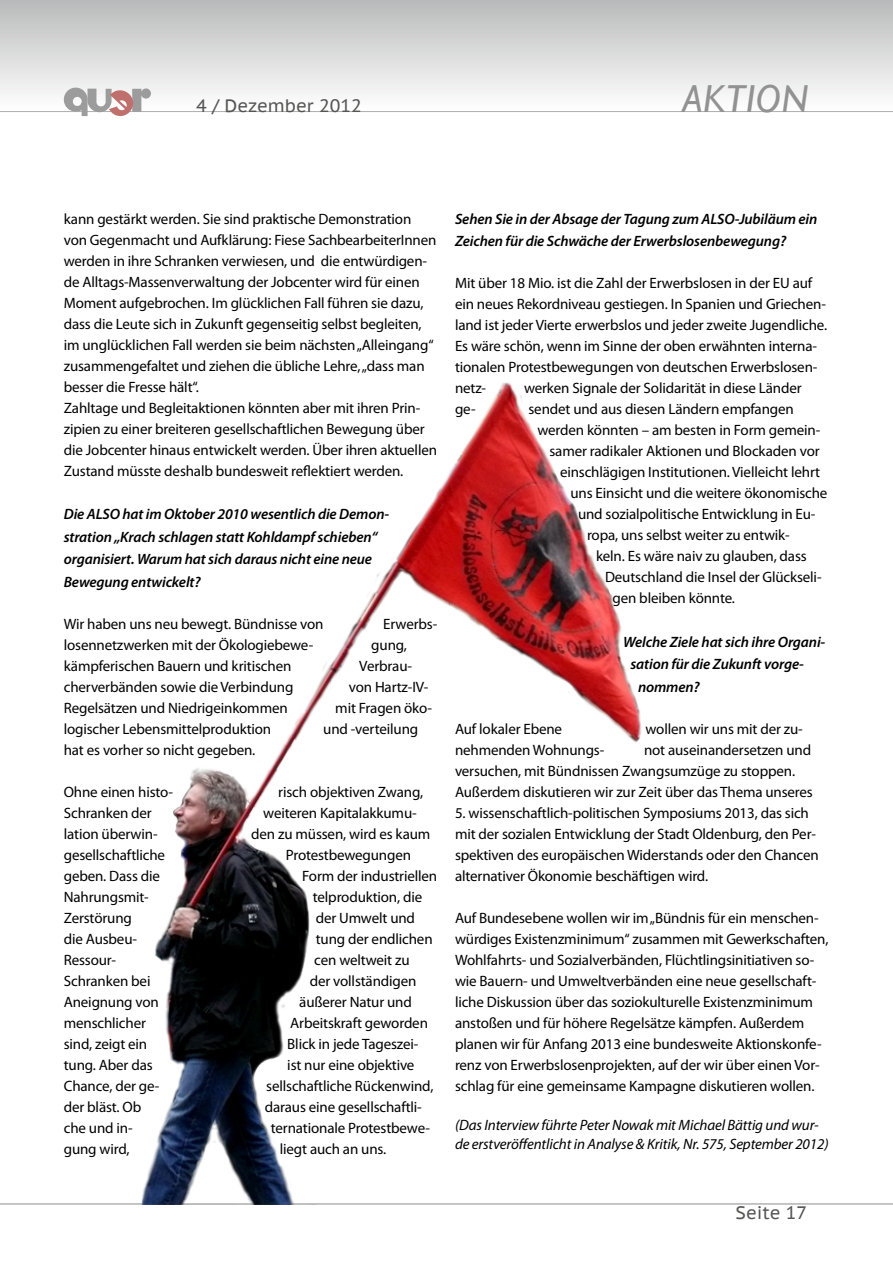
<style>
.page{position:relative;width:893px;height:1263px;background:#fff}
.page>*{position:absolute;margin:0;border:0;box-sizing:border-box;transform-origin:0 0}
.t1{font:italic 39px "Gill Sans";letter-spacing:.01em;color:#919291}
.t2{font:18px "PT Sans Caption";color:#565655}
.t3{font:15px/21px "Myriad Pro";letter-spacing:-.01em;color:#000}
.t4{font:italic 600 15px/22.5px "Myriad Pro";letter-spacing:-.01em;color:#000}
.t5{font:italic 15px/19.5px "Myriad Pro";letter-spacing:-.01em;color:#000}
</style>
<div class="page">
<hr style="left:0;top:111px;width:893px;height:1px;background:#b1b2b3">
<hr style="left:0;top:1203px;width:893px;height:2px;background:#b1b2b3">
<div style="left:0;top:0;width:893px;height:111px;background:linear-gradient(to bottom,#b9baba,#fff)"></div>
<svg style="left:64px;top:88px;width:87px;height:28px"></svg>
<img style="left:134px;top:382px;width:511px;height:822px">
<p class="t2" style="left:196px;top:94px;width:167px">4 / Dezember 2012</p>
<h1 class="t1" style="left:682px;top:76px;width:127px">AKTION</h1>
<p class="t3" style="left:64px;top:208px;width:375px">kann gestärkt werden. Sie sind praktische Demonstration von Gegenmacht und Aufklärung: Fiese SachbearbeiterInnen werden in ihre Schranken verwiesen, und die entwürdigen&shy;de Alltags-Massenverwaltung der Jobcenter wird für einen Moment aufgebrochen. Im glücklichen Fall führen sie dazu, dass die Leute sich in Zukunft gegenseitig selbst begleiten, im unglücklichen Fall werden sie beim nächsten „Alleingang“ zusammengefaltet und ziehen die übliche Lehre, „dass man besser die Fresse hält“.<br>Zahltage und Begleitaktionen könnten aber mit ihren Prin&shy;zipien zu einer breiteren gesellschaftlichen Bewegung über die Jobcenter hinaus entwickelt werden. Über ihren aktuellen Zustand müsste deshalb bundesweit reflektiert werden.</p>
<p class="t4" style="left:64px;top:503px;width:327px">Die ALSO hat im Oktober 2010 wesentlich die Demon&shy;stration „Krach schlagen statt Kohldampf schieben“ organisiert. Warum hat sich daraus nicht eine neue Bewegung entwickelt?</p>
<p class="t3" style="left:64px;top:613px;width:261px">Wir haben uns neu bewegt. Bündnisse von</p>
<p class="t3" style="left:383px;top:613px;width:55px">Erwerbs-</p>
<p class="t3" style="left:64px;top:634px;width:251px">losennetzwerken mit der Ökologiebewe-</p>
<p class="t3" style="left:371px;top:634px;width:37px">gung,</p>
<p class="t3" style="left:64px;top:655px;width:229px">kämpferischen Bauern und kritischen</p>
<p class="t3" style="left:359px;top:655px;width:54px">Verbrau-</p>
<p class="t3" style="left:64px;top:676px;width:231px">cherverbänden sowie die Verbindung</p>
<p class="t3" style="left:349px;top:676px;width:81px">von Hartz-IV-</p>
<p class="t3" style="left:64px;top:697px;width:225px">Regelsätzen und Niedrigeinkommen</p>
<p class="t3" style="left:335px;top:697px;width:98px">mit Fragen öko-</p>
<p class="t3" style="left:64px;top:718px;width:209px">logischer Lebensmittelproduktion</p>
<p class="t3" style="left:323px;top:718px;width:96px">und -verteilung</p>
<p class="t3" style="left:64px;top:739px;width:193px">hat es vorher so nicht gegeben.</p>
<p class="t3" style="left:64px;top:781px;width:111px">Ohne einen histo-</p>
<p class="t3" style="left:278px;top:781px;width:146px">risch objektiven Zwang,</p>
<p class="t3" style="left:64px;top:802px;width:90px">Schranken der</p>
<p class="t3" style="left:263px;top:802px;width:155px">weiteren Kapitalakkumu-</p>
<p class="t3" style="left:64px;top:823px;width:95px">lation überwin-</p>
<p class="t3" style="left:251px;top:823px;width:181px">den zu müssen, wird es kaum</p>
<p class="t3" style="left:64px;top:844px;width:103px">gesellschaftliche</p>
<p class="t3" style="left:286px;top:844px;width:127px">Protestbewegungen</p>
<p class="t3" style="left:64px;top:865px;width:98px">geben. Dass die</p>
<p class="t3" style="left:302px;top:865px;width:136px">Form der industriellen</p>
<p class="t3" style="left:64px;top:886px;width:87px">Nahrungsmit-</p>
<p class="t3" style="left:313px;top:886px;width:111px">telproduktion, die</p>
<p class="t3" style="left:64px;top:907px;width:70px">Zerstörung</p>
<p class="t3" style="left:316px;top:907px;width:101px">der Umwelt und</p>
<p class="t3" style="left:64px;top:928px;width:75px">die Ausbeu-</p>
<p class="t3" style="left:316px;top:928px;width:118px">tung der endlichen</p>
<p class="t3" style="left:64px;top:949px;width:54px">Ressour-</p>
<p class="t3" style="left:314px;top:949px;width:97px">cen weltweit zu</p>
<p class="t3" style="left:64px;top:970px;width:88px">Schranken bei</p>
<p class="t3" style="left:310px;top:970px;width:108px">der vollständigen</p>
<p class="t3" style="left:64px;top:991px;width:97px">Aneignung von</p>
<p class="t3" style="left:299px;top:991px;width:114px">äußerer Natur und</p>
<p class="t3" style="left:64px;top:1012px;width:84px">menschlicher</p>
<p class="t3" style="left:290px;top:1012px;width:139px">Arbeitskraft geworden</p>
<p class="t3" style="left:64px;top:1033px;width:85px">sind, zeigt ein</p>
<p class="t3" style="left:287px;top:1033px;width:133px">Blick in jede Tageszei-</p>
<p class="t3" style="left:64px;top:1054px;width:90px">tung. Aber das</p>
<p class="t3" style="left:287px;top:1054px;width:129px">ist nur eine objektive</p>
<p class="t3" style="left:64px;top:1075px;width:97px">Chance, der ge-</p>
<p class="t3" style="left:266px;top:1075px;width:169px">sellschaftliche Rückenwind,</p>
<p class="t3" style="left:64px;top:1096px;width:79px">der bläst. Ob</p>
<p class="t3" style="left:265px;top:1096px;width:159px">daraus eine gesellschaftli-</p>
<p class="t3" style="left:64px;top:1117px;width:70px">che und in-</p>
<p class="t3" style="left:271px;top:1117px;width:161px">ternationale Protestbewe-</p>
<p class="t3" style="left:64px;top:1138px;width:67px">gung wird,</p>
<p class="t3" style="left:280px;top:1138px;width:108px">liegt auch an uns.</p>
<p class="t4" style="left:455px;top:207px;width:364px">Sehen Sie in der Absage der Tagung zum ALSO-Jubiläum ein<br>Zeichen für die Schwäche der Erwerbslosenbewegung?</p>
<p class="t3" style="left:455px;top:273px;width:374px">Mit über 18 Mio. ist die Zahl der Erwerbslosen in der EU auf ein neues Rekordniveau gestiegen. In Spanien und Griechen&shy;land ist jeder Vierte erwerbslos und jeder zweite Jugendliche.<br>Es wäre schön, wenn im Sinne der oben erwähnten interna&shy;tionalen Protestbewegungen von deutschen Erwerbslosen&shy;netz-</p>
<p class="t3" style="left:524px;top:378px;width:279px">werken Signale der Solidarität in diese Länder</p>
<p class="t3" style="left:455px;top:399px;width:22px">ge-</p>
<p class="t3" style="left:528px;top:399px;width:267px">sendet und aus diesen Ländern empfangen</p>
<p class="t3" style="left:537px;top:420px;width:284px">werden könnten – am besten in Form gemein-</p>
<p class="t3" style="left:549px;top:441px;width:272px">samer radikaler Aktionen und Blockaden vor</p>
<p class="t3" style="left:560px;top:462px;width:262px">einschlägigen Institutionen. Vielleicht lehrt</p>
<p class="t3" style="left:570px;top:483px;width:258px">uns Einsicht und die weitere ökonomische</p>
<p class="t3" style="left:578px;top:504px;width:239px">und sozialpolitische Entwicklung in Eu-</p>
<p class="t3" style="left:587px;top:525px;width:204px">ropa, uns selbst weiter zu entwic-</p>
<p class="t3" style="left:596px;top:546px;width:212px">keln. Es wäre naiv zu glauben, dass</p>
<p class="t3" style="left:605px;top:567px;width:218px">Deutschland die Insel der Glückseli-</p>
<p class="t3" style="left:612px;top:588px;width:124px">gen bleiben könnte.</p>
<p class="t4" style="left:623px;top:630px;width:204px">Welche Ziele hat sich ihre Organi-</p>
<p class="t4" style="left:630px;top:653px;width:175px">sation für die Zukunft vorge-</p>
<p class="t4" style="left:638px;top:675px;width:63px">nommen?</p>
<p class="t3" style="left:455px;top:718px;width:109px">Auf lokaler Ebene</p>
<p class="t3" style="left:645px;top:718px;width:159px">wollen wir uns mit der zu-</p>
<p class="t3" style="left:455px;top:739px;width:151px">nehmenden Wohnungs-</p>
<p class="t3" style="left:455px;top:739px;width:359px;text-indent:189px">not auseinandersetzen und versuchen, mit Bündnissen Zwangsumzüge zu stoppen.<br>Außerdem diskutieren wir zur Zeit über das Thema unseres</p>
<p class="t3" style="left:455px;top:802px;width:365px">5. wissenschaftlich-politischen Symposiums 2013, das sich mit der sozialen Entwicklung der Stadt Oldenburg, den Per&shy;spektiven des europäischen Widerstands oder den Chancen alternativer Ökonomie beschäftigen wird.</p>
<p class="t3" style="left:455px;top:907px;width:375px">Auf Bundesebene wollen wir im „Bündnis für ein menschen&shy;würdiges Existenzminimum“ zusammen mit Gewerkschaften, Wohlfahrts- und Sozialverbänden, Flüchtlingsinitiativen so&shy;wie Bauern- und Umweltverbänden eine neue gesellschaft&shy;liche Diskussion über das soziokulturelle Existenzminimum anstoßen und für höhere Regelsätze kämpfen. Außerdem planen wir für Anfang 2013 eine bundesweite Aktionskonfe&shy;renz von Erwerbslosenprojekten, auf der wir über einen Vor&shy;schlag für eine gemeinsame Kampagne diskutieren wollen.</p>
<p class="t5" style="left:455px;top:1115px;width:375px">(Das Interview führte Peter Nowak mit Michael Bättig und wur&shy;de erstveröffentlicht in Analyse &amp; Kritik, Nr. 575, September 2012)</p>
<p class="t2" style="left:736px;top:1201px;width:73px">Seite 17</p>
</div>
